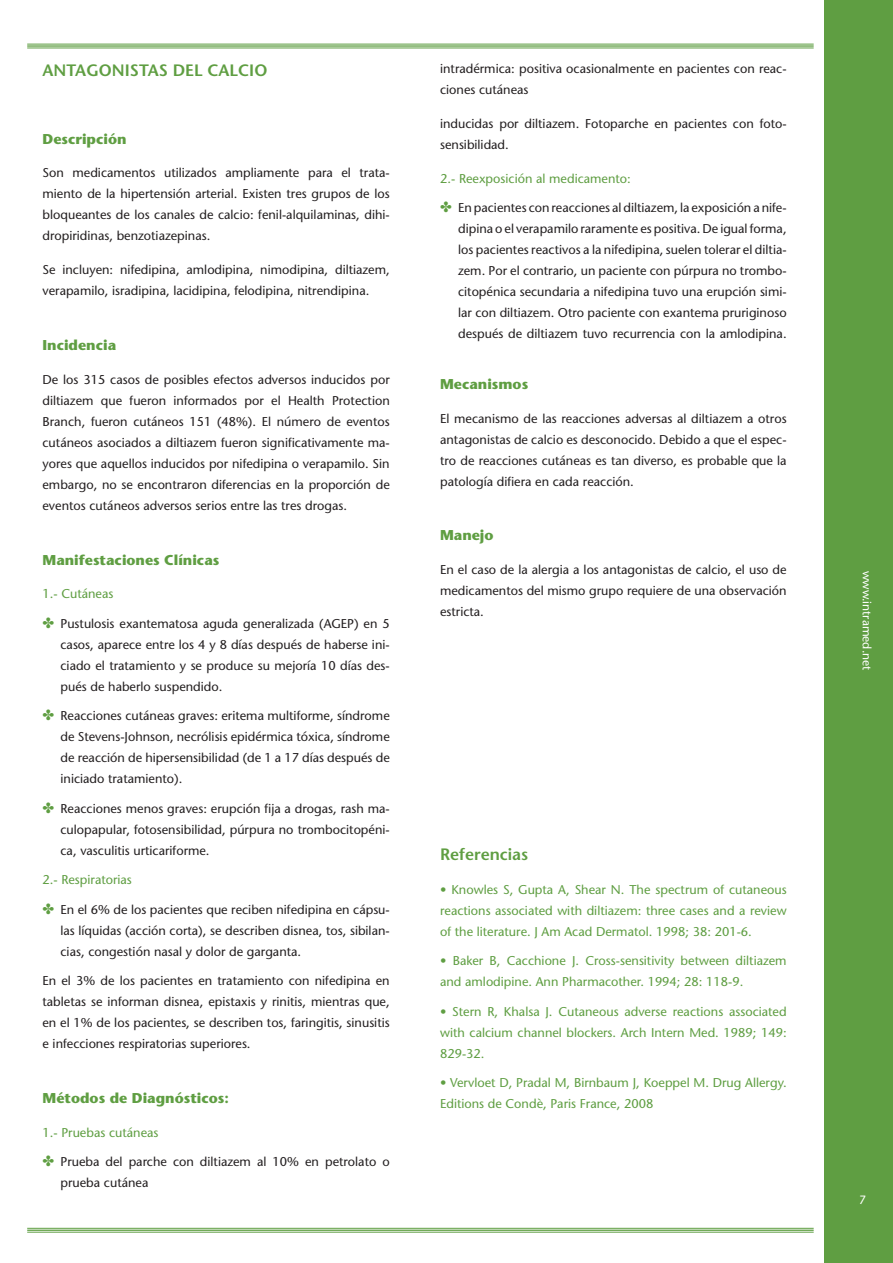
<style>
.page{position:relative;width:893px;height:1263px;background:#fff}
.page>*{position:absolute;margin:0;border:0;box-sizing:border-box;transform-origin:0 0}
.t1{font:600 16.5px "Stone Sans";color:#5f9e42}
.t2{font:700 14.25px "Stone Sans";color:#5f9e42}
.t3{font:12.75px/21px "Stone Sans";color:#231f20;text-align:justify}
.t4{font:12.75px/21px "Stone Sans";color:#5f9e42;text-align:justify}
.t5{font:12px "Stone Sans";color:#fff}
</style>
<div class="page">
<div style="left:825px;top:0;width:68px;height:1263px;background:#5f9e42"></div>
<hr style="left:27px;top:44px;width:787px;height:1px;background:#5e9e42">
<hr style="left:27px;top:45px;width:787px;height:2px;background:#5e9e42">
<hr style="left:27px;top:48px;width:787px;height:1px;background:#5e9e42">
<hr style="left:27px;top:1228px;width:787px;height:1px;background:#5e9e42">
<hr style="left:27px;top:1229px;width:787px;height:2px;background:#5e9e42">
<hr style="left:27px;top:1232px;width:787px;height:1px;background:#5e9e42">
<p class="t1" style="left:43px;top:60px;width:226px">ANTAGONISTAS DEL CALCIO</p>
<p class="t2" style="left:43px;top:130px;width:86px">Descripción</p>
<p class="t3" style="left:43px;top:163px;width:349px">Son medicamentos utilizados ampliamente para el trata&shy;miento de la hipertensión arterial. Existen tres grupos de los bloqueantes de los canales de calcio: fenil-alquilaminas, dihi&shy;dropiridinas, benzotiazepinas.</p>
<p class="t3" style="left:43px;top:259px;width:349px">Se incluyen: nifedipina, amlodipina, nimodipina, diltiazem, verapamilo, isradipina, lacidipina, felodipina, nitrendipina.</p>
<p class="t2" style="left:43px;top:336px;width:75px">Incidencia</p>
<p class="t3" style="left:43px;top:369px;width:349px">De los 315 casos de posibles efectos adversos inducidos por diltiazem que fueron informados por el Health Protection Branch, fueron cutáneos 151 (48%). El número de eventos cutáneos asociados a diltiazem fueron significativamente ma&shy;yores que aquellos inducidos por nifedipina o verapamilo. Sin embargo, no se encontraron diferencias en la proporción de eventos cutáneos adversos serios entre las tres drogas.</p>
<p class="t2" style="left:43px;top:551px;width:178px">Manifestaciones Clínicas</p>
<p class="t4" style="left:43px;top:583px;width:72px">1.- Cutáneas</p>
<p class="t3" style="left:61px;top:613px;width:331px">Pustulosis exantematosa aguda generalizada (AGEP) en 5 casos, aparece entre los 4 y 8 días después de haberse ini&shy;ciado el tratamiento y se produce su mejoría 10 días des&shy;pués de haberlo suspendido.</p>
<p class="t3" style="left:61px;top:705px;width:331px">Reacciones cutáneas graves: eritema multiforme, síndrome de Stevens-Johnson, necrólisis epidérmica tóxica, síndrome de reacción de hipersensibilidad (de 1 a 17 días después de iniciado tratamiento).</p>
<p class="t3" style="left:61px;top:798px;width:331px">Reacciones menos graves: erupción fija a drogas, rash ma&shy;culopapular, fotosensibilidad, púrpura no trombocitopéni&shy;ca, vasculitis urticariforme.</p>
<p class="t4" style="left:43px;top:869px;width:91px">2.- Respiratorias</p>
<p class="t3" style="left:61px;top:899px;width:331px">En el 6% de los pacientes que reciben nifedipina en cápsu&shy;las líquidas (acción corta), se describen disnea, tos, sibilan&shy;cias, congestión nasal y dolor de garganta.</p>
<p class="t3" style="left:43px;top:970px;width:349px">En el 3% de los pacientes en tratamiento con nifedipina en tabletas se informan disnea, epistaxis y rinitis, mientras que, en el 1% de los pacientes, se describen tos, faringitis, sinusitis e infecciones respiratorias superiores.</p>
<p class="t2" style="left:43px;top:1090px;width:188px">Métodos de Diagnósticos:</p>
<p class="t4" style="left:43px;top:1122px;width:117px">1.- Pruebas cutáneas</p>
<p class="t3" style="left:61px;top:1151px;width:331px">Prueba del parche con diltiazem al 10% en petrolato o prueba cutánea</p>
<p class="t3" style="left:440px;top:58px;width:348px">intradérmica: positiva ocasionalmente en pacientes con reac&shy;ciones cutáneas</p>
<p class="t3" style="left:440px;top:113px;width:348px">inducidas por diltiazem. Fotoparche en pacientes con foto&shy;sensibilidad.</p>
<p class="t4" style="left:440px;top:168px;width:192px">2.- Reexposición al medicamento:</p>
<p class="t3" style="left:458px;top:197px;width:330px">En pacientes con reacciones al diltiazem, la exposición a nife&shy;dipina o el verapamilo raramente es positiva. De igual forma, los pacientes reactivos a la nifedipina, suelen tolerar el diltia&shy;zem. Por el contrario, un paciente con púrpura no trombo&shy;citopénica secundaria a nifedipina tuvo una erupción simi&shy;lar con diltiazem. Otro paciente con exantema pruriginoso después de diltiazem tuvo recurrencia con la amlodipina.</p>
<p class="t2" style="left:440px;top:375px;width:90px">Mecanismos</p>
<p class="t3" style="left:440px;top:408px;width:348px">El mecanismo de las reacciones adversas al diltiazem a otros antagonistas de calcio es desconocido. Debido a que el espec&shy;tro de reacciones cutáneas es tan diverso, es probable que la patología difiera en cada reacción.</p>
<p class="t2" style="left:440px;top:527px;width:55px">Manejo</p>
<p class="t3" style="left:440px;top:559px;width:348px">En el caso de la alergia a los antagonistas de calcio, el uso de medicamentos del mismo grupo requiere de una observación estricta.</p>
<p class="t1" style="left:440px;top:844px;width:90px">Referencias</p>
<p class="t4" style="left:440px;top:879px;width:348px">• Knowles S, Gupta A, Shear N. The spectrum of cutaneous reactions associated with diltiazem: three cases and a review of the literature. J Am Acad Dermatol. 1998; 38: 201-6.</p>
<p class="t4" style="left:440px;top:950px;width:348px">• Baker B, Cacchione J. Cross-sensitivity between diltiazem and amlodipine. Ann Pharmacother. 1994; 28: 118-9.</p>
<p class="t4" style="left:440px;top:1001px;width:348px">• Stern R, Khalsa J. Cutaneous adverse reactions associated with calcium channel blockers. Arch Intern Med. 1989; 149:<br>829-32.</p>
<p class="t4" style="left:440px;top:1072px;width:348px">• Vervloet D, Pradal M, Birnbaum J, Koeppel M. Drug Allergy.<br>Editions de Condè, Paris France, 2008</p>
<p class="t5" style="left:874px;top:571px;width:101px;rotate:90deg">www.intramed.net</p>
</div>
